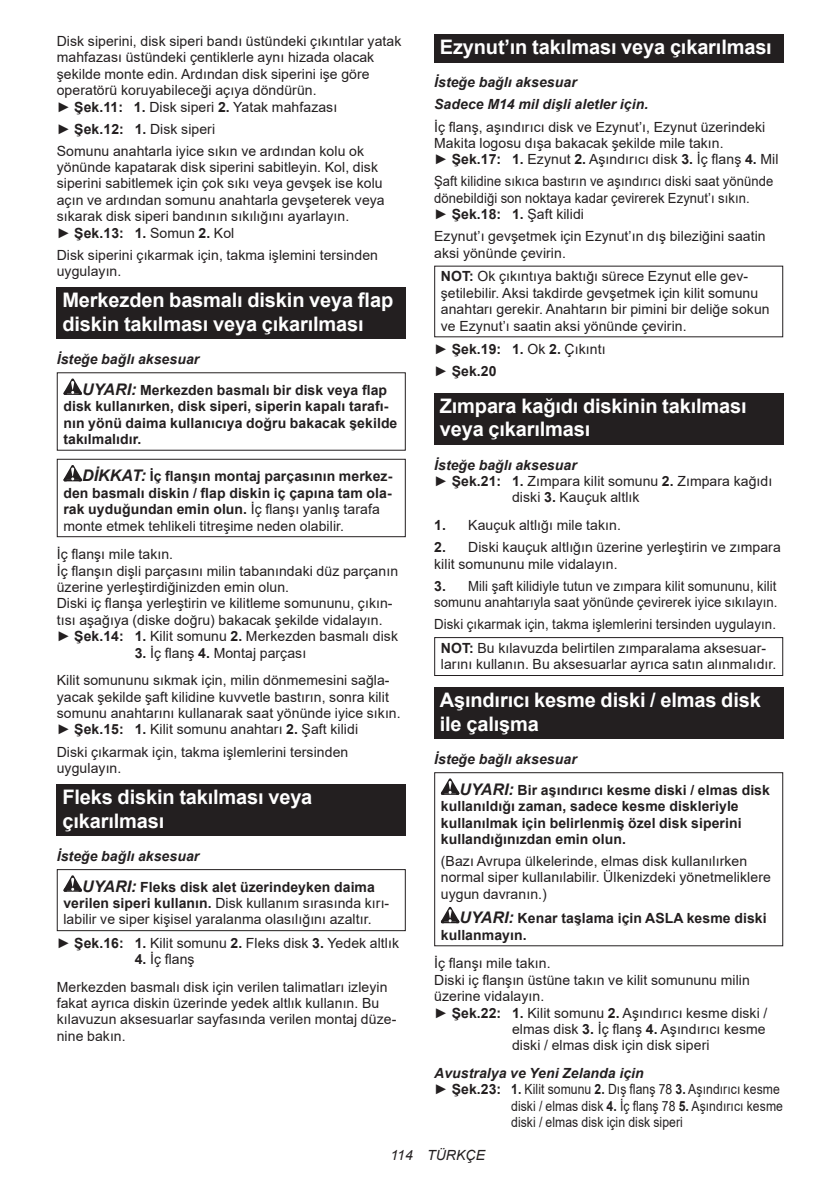
<style>
.page{position:relative;width:840px;height:1191px;background:#fff}
.page>*{position:absolute;margin:0;border:0;box-sizing:border-box;transform-origin:0 0}
.t1{font:700 20px/23.4px "Arial";letter-spacing:-.01em;color:#fff}
.t2{font:14px/16.4px "Arial";letter-spacing:.005em;color:#231f20}
.t3{font:700 14px/16.4px "Arial";letter-spacing:.005em;color:#231f20}
.t4{font:14px/16.4px "Arial";letter-spacing:.005em;color:#231f20;scale:.93 1}
.t5{font:14px/16.4px "Arial";letter-spacing:.005em;color:#231f20;scale:.94 1}
.t6{font:14px/23.8px "Arial";letter-spacing:.005em;color:#231f20;text-align:center;scale:.95 1}
.t7{font:italic 700 14px/22px "Arial";letter-spacing:.005em;color:#231f20}
.t8{font:14px "Arial";letter-spacing:.005em;color:#231f20;scale:.87 1}
.t9{font:italic 14px "Arial";letter-spacing:.005em;color:#231f20}
.s1{font-weight:700}
.s2{font-style:italic}
.s3{font-style:italic;font-size:16px}
.s4{font-weight:400}
</style>
<div class="page">
<div style="left:57px;top:287px;width:348px;height:52px;background:#231f20"></div>
<svg style="left:63px;top:378px;width:19px;height:17px"></svg>
<svg style="left:63px;top:465px;width:19px;height:16px"></svg>
<div style="left:57px;top:459px;width:348px;height:78px;border:1px solid #231f20"></div>
<div style="left:57px;top:784px;width:348px;height:52px;background:#231f20"></div>
<svg style="left:63px;top:875px;width:19px;height:16px"></svg>
<div style="left:57px;top:869px;width:348px;height:62px;border:1px solid #231f20"></div>
<div style="left:434px;top:34px;width:348px;height:29px;background:#231f20"></div>
<div style="left:434px;top:393px;width:348px;height:52px;background:#231f20"></div>
<div style="left:434px;top:637px;width:348px;height:39px;border:1px solid #231f20"></div>
<div style="left:434px;top:687px;width:348px;height:52px;background:#231f20"></div>
<svg style="left:440px;top:778px;width:19px;height:17px"></svg>
<svg style="left:440px;top:907px;width:19px;height:16px"></svg>
<div style="left:434px;top:772px;width:348px;height:174px;border:1px solid #231f20"></div>
<p class="t2" style="left:57px;top:33px;width:346px">Disk siperini, disk siperi bandı üstündeki çıkıntılar yatak mahfazası üstündeki çentiklerle aynı hizada olacak şekilde monte edin. Ardından disk siperini işe göre operatörü koruyabileceği açıya döndürün.<br>► <span class="s1">Şek.11: 1.</span> Disk siperi <span class="s1">2.</span> Yatak mahfazası</p>
<p class="t2" style="left:57px;top:118px;width:308px;line-height:22px">► <span class="s1">Şek.12: 1.</span> Disk siperi<br>Somunu anahtarla iyice sıkın ve ardından kolu ok</p>
<p class="t2" style="left:57px;top:159px;width:329px">yönünde kapatarak disk siperini sabitleyin. Kol, disk siperini sabitlemek için çok sıkı veya gevşek ise kolu açın ve ardından somunu anahtarla gevşeterek veya sıkarak disk siperi bandının sıkılığını ayarlayın.<br>► <span class="s1">Şek.13: 1.</span> Somun <span class="s1">2.</span> Kol</p>
<p class="t2" style="left:57px;top:246px;width:322px">Disk siperini çıkarmak için, takma işlemini tersinden uygulayın.</p>
<h1 class="t1" style="left:62px;top:289px;width:332px">Merkezden basmalı diskin veya flap diskin takılması veya çıkarılması</h1>
<p class="t3" style="left:82px;top:344px;width:306px;line-height:30.6px;text-indent:-25px"><span class="s2">İsteğe bağlı aksesuar<br></span><span class="s3">UYARI:</span> Merkezden basmalı bir disk veya flap</p>
<p class="t3" style="left:63px;top:398px;width:335px">disk kullanırken, disk siperi, siperin kapalı tarafı&shy;nın yönü daima kullanıcıya doğru bakacak şekilde takılmalıdır.</p>
<p class="t3" style="left:63px;top:468px;width:330px;text-indent:19px"><span class="s3">DİKKAT:</span> İç flanşın montaj parçasının merkez&shy;den basmalı diskin / flap diskin iç çapına tam ola&shy;rak uyduğundan emin olun. <span class="s4">İç flanşı yanlış tarafa monte etmek tehlikeli titreşime neden olabilir.</span></p>
<p class="t2" style="left:57px;top:546px;width:342px">İç flanşı mile takın.<br>İç flanşın dişli parçasını milin tabanındaki düz parçanın üzerine yerleştirdiğinizden emin olun.<br>Diski iç flanşa yerleştirin ve kilitleme somununu, çıkın&shy;tısı aşağıya (diske doğru) bakacak şekilde vidalayın. ► <span class="s1">Şek.14: 1.</span> Kilit somunu <span class="s1">2.</span> Merkezden basmalı disk</p>
<p class="t2" style="left:57px;top:638px;width:334px;line-height:27.8px;text-align:center"><span class="s1">3.</span> İç flanş <span class="s1">4.</span> Montaj parçası<br>Kilit somununu sıkmak için, milin dönmemesini sağla-</p>
<p class="t2" style="left:57px;top:688px;width:345px">yacak şekilde şaft kilidine kuvvetle bastırın, sonra kilit somunu anahtarını kullanarak saat yönünde iyice sıkın. ► <span class="s1">Şek.15: 1.</span> Kilit somunu anahtarı <span class="s1">2.</span> Şaft kilidi</p>
<p class="t2" style="left:57px;top:743px;width:293px">Diski çıkarmak için, takma işlemlerini tersinden uygulayın.</p>
<h1 class="t1" style="left:62px;top:785px;width:251px">Fleks diskin takılması veya çıkarılması</h1>
<p class="t3" style="left:82px;top:841px;width:294px;line-height:30.6px;text-indent:-25px"><span class="s2">İsteğe bağlı aksesuar<br></span><span class="s3">UYARI:</span> Fleks disk alet üzerindeyken daima</p>
<p class="t2" style="left:63px;top:895px;width:327px"><span class="s1">verilen siperi kullanın.</span> Disk kullanım sırasında kırı&shy;labilir ve siper kişisel yaralanma olasılığını azaltır.</p>
<p class="t2" style="left:57px;top:934px;width:343px">► <span class="s1">Şek.16: 1.</span> Kilit somunu <span class="s1">2.</span> Fleks disk <span class="s1">3.</span> Yedek altlık</p>
<p class="t2" style="left:57px;top:945px;width:332px;line-height:27.8px;text-indent:78px"><span class="s1">4.</span> İç flanş<br>Merkezden basmalı disk için verilen talimatları izleyin</p>
<p class="t2" style="left:57px;top:994px;width:341px">fakat ayrıca diskin üzerinde yedek altlık kullanın. Bu kılavuzun aksesuarlar sayfasında verilen montaj düze&shy;nine bakın.</p>
<h1 class="t1" style="left:439px;top:36px;width:333px">Ezynut’ın takılması veya çıkarılması</h1>
<p class="t7" style="left:434px;top:72px;width:215px">İsteğe bağlı aksesuar<br>Sadece M14 mil dişli aletler için.</p>
<p class="t2" style="left:434px;top:118px;width:345px">İç flanş, aşındırıcı disk ve Ezynut’ı, Ezynut üzerindeki<br>Makita logosu dışa bakacak şekilde mile takın.<br>► <span class="s1">Şek.17: 1.</span> Ezynut <span class="s1">2.</span> Aşındırıcı disk <span class="s1">3.</span> İç flanş <span class="s1">4.</span> Mil</p>
<p class="t4" style="left:434px;top:173px;width:366px">Şaft kilidine sıkıca bastırın ve aşındırıcı diski saat yönünde dönebildiği son noktaya kadar çevirerek Ezynut’ı sıkın.<br>► <span class="s1">Şek.18: 1.</span> Şaft kilidi</p>
<p class="t2" style="left:434px;top:228px;width:333px">Ezynut’ı gevşetmek için Ezynut’ın dış bileziğini saatin aksi yönünde çevirin.</p>
<p class="t2" style="left:440px;top:268px;width:330px"><span class="s1">NOT:</span> Ok çıkıntıya baktığı sürece Ezynut elle gev&shy;şetilebilir. Aksi takdirde gevşetmek için kilit somunu anahtarı gerekir. Anahtarın bir pimini bir deliğe sokun ve Ezynut’ı saatin aksi yönünde çevirin.</p>
<p class="t3" style="left:434px;top:338px;width:173px;line-height:22px"><span class="s4">►</span> Şek.19: 1. <span class="s4">Ok</span> 2. <span class="s4">Çıkıntı ►</span> Şek.20</p>
<h1 class="t1" style="left:439px;top:394px;width:308px">Zımpara kağıdı diskinin takılması veya çıkarılması</h1>
<p class="t7" style="left:434px;top:454px;width:144px">İsteğe bağlı aksesuar</p>
<p class="t2" style="left:434px;top:473px;width:339px">► <span class="s1">Şek.21: 1.</span> Zımpara kilit somunu <span class="s1">2.</span> Zımpara kağıdı</p>
<p class="t2" style="left:512px;top:489px;width:129px">diski <span class="s1">3.</span> Kauçuk altlık</p>
<p class="t2" style="left:434px;top:517px;width:188px"><span class="s1">1.</span> Kauçuk altlığı mile takın.</p>
<p class="t2" style="left:434px;top:539px;width:348px"><span class="s1">2.</span> Diski kauçuk altlığın üzerine yerleştirin ve zımpara kilit somununu mile vidalayın.</p>
<p class="t5" style="left:434px;top:577px;width:366px"><span class="s1">3.</span> Mili şaft kilidiyle tutun ve zımpara kilit somununu, kilit somunu anahtarıyla saat yönünde çevirerek iyice sıkılayın.</p>
<p class="t6" style="left:434px;top:612px;width:361px">Diski çıkarmak için, takma işlemlerini tersinden uygulayın.<br><span class="s1">NOT:</span> Bu kılavuzda belirtilen zımparalama aksesuar-</p>
<p class="t2" style="left:440px;top:656px;width:337px">larını kullanın. Bu aksesuarlar ayrıca satın alınmalıdır.</p>
<h1 class="t1" style="left:439px;top:689px;width:322px">Aşındırıcı kesme diski / elmas disk ile çalışma</h1>
<p class="t3" style="left:459px;top:744px;width:312px;line-height:30.6px;text-indent:-25px"><span class="s2">İsteğe bağlı aksesuar<br></span><span class="s3">UYARI:</span> Bir aşındırıcı kesme diski / elmas disk</p>
<p class="t3" style="left:440px;top:798px;width:302px">kullanıldığı zaman, sadece kesme diskleriyle kullanılmak için belirlenmiş özel disk siperini kullandığınızdan emin olun.</p>
<p class="t2" style="left:440px;top:853px;width:331px">(Bazı Avrupa ülkelerinde, elmas disk kullanılırken normal siper kullanılabilir. Ülkenizdeki yönetmeliklere uygun davranın.)</p>
<p class="t3" style="left:440px;top:910px;width:327px;text-indent:19px"><span class="s3">UYARI:</span> Kenar taşlama için ASLA kesme diski kullanmayın.</p>
<p class="t2" style="left:434px;top:955px;width:118px">İç flanşı mile takın.</p>
<p class="t2" style="left:434px;top:971px;width:317px">Diski iç flanşın üstüne takın ve kilit somununu milin</p>
<p class="t2" style="left:434px;top:988px;width:111px">üzerine vidalayın.</p>
<p class="t2" style="left:434px;top:1004px;width:334px">► <span class="s1">Şek.22: 1.</span> Kilit somunu <span class="s1">2.</span> Aşındırıcı kesme diski /</p>
<p class="t2" style="left:512px;top:1020px;width:255px">elmas disk <span class="s1">3.</span> İç flanş <span class="s1">4.</span> Aşındırıcı kesme</p>
<p class="t2" style="left:512px;top:1037px;width:199px">diski / elmas disk için disk siperi</p>
<p class="t7" style="left:434px;top:1062px;width:211px">Avustralya ve Yeni Zelanda için</p>
<p class="t2" style="left:434px;top:1081px;width:347px">► <span class="s1">Şek.23: 1.</span> Kilit somunu <span class="s1">2.</span> Dış flanş 78 <span class="s1">3.</span> Aşındırıcı kesme</p>
<p class="t8" style="left:511px;top:1096px;width:314px">diski / elmas disk <span class="s1">4.</span> İç flanş 78 <span class="s1">5.</span> Aşındırıcı kesme</p>
<p class="t8" style="left:511px;top:1112px;width:199px">diski / elmas disk için disk siperi</p>
<p class="t9" style="left:390px;top:1146px;width:96px">114 TÜRKÇE</p>
</div>
